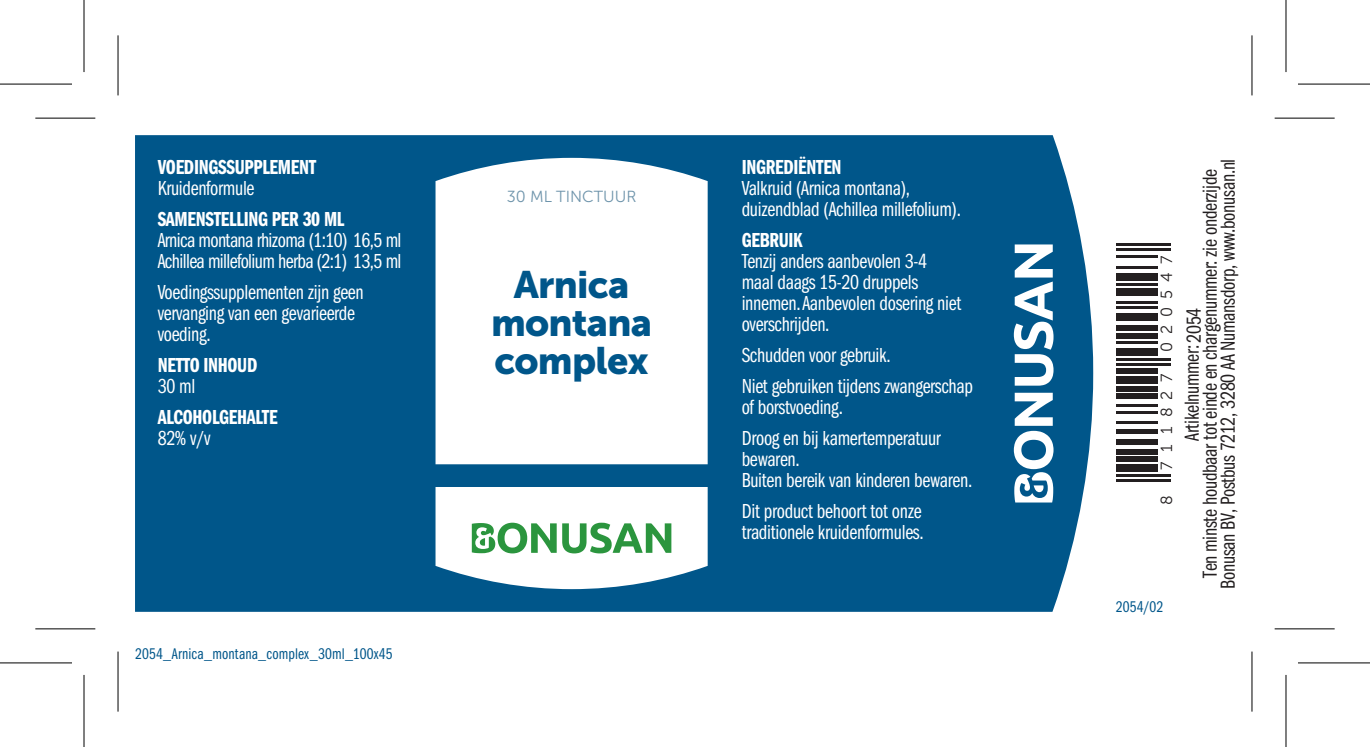
<style>
.page{position:relative;width:1370px;height:747px;background:#fff}
.page>*{position:absolute;margin:0;border:0;box-sizing:border-box;transform-origin:0 0}
.t1{font:38px/38px "Museo Sans 900";letter-spacing:-.02em;color:#00568a;text-align:center}
.t2{font:20.8px/20.8px "Franklin Gothic Book Cmpr";letter-spacing:-.015em;color:#fff}
.t3{font:20.8px/18px "Franklin Gothic Book Cmpr";letter-spacing:-.015em;color:#231f20;text-align:center}
.t4{font:20.8px "Franklin Gothic Demi Cmpr";letter-spacing:-.015em;color:#fff}
.t5{font:16px "Franklin Gothic Book Cmpr";letter-spacing:.01em;color:#00568a}
.t6{font:16px "Museo Sans 300";letter-spacing:.525em;color:#231f20}
.t7{font:16px "Museo Sans 300";color:#6e94ab}
.s1{color:#fff}
</style>
<div class="page">
<div style="left:135px;top:135px;width:958px;height:476px;background:#00568a"></div>
<svg style="left:1014px;top:244px;width:39px;height:141px"></svg>
<svg style="left:1014px;top:392px;width:39px;height:110px"></svg>
<svg style="left:435px;top:158px;width:273px;height:306px"></svg>
<svg style="left:435px;top:487px;width:273px;height:102px"></svg>
<hr style="left:1116px;top:479px;width:54px;height:2px;background:#231f20">
<hr style="left:1116px;top:474px;width:54px;height:2px;background:#231f20">
<div style="left:1116px;top:464px;width:42px;height:7px;background:#231f20"></div>
<div style="left:1116px;top:456px;width:42px;height:5px;background:#231f20"></div>
<div style="left:1116px;top:449px;width:42px;height:5px;background:#231f20"></div>
<div style="left:1116px;top:439px;width:42px;height:5px;background:#231f20"></div>
<hr style="left:1116px;top:429px;width:42px;height:4px;background:#231f20">
<hr style="left:1116px;top:421px;width:42px;height:2px;background:#231f20">
<hr style="left:1116px;top:411px;width:42px;height:2px;background:#231f20">
<hr style="left:1116px;top:403px;width:42px;height:3px;background:#231f20">
<div style="left:1116px;top:393px;width:42px;height:6px;background:#231f20"></div>
<div style="left:1116px;top:386px;width:42px;height:5px;background:#231f20"></div>
<div style="left:1116px;top:376px;width:42px;height:8px;background:#231f20"></div>
<div style="left:1116px;top:368px;width:42px;height:6px;background:#231f20"></div>
<hr style="left:1116px;top:363px;width:54px;height:3px;background:#231f20">
<hr style="left:1116px;top:358px;width:54px;height:3px;background:#231f20">
<div style="left:1116px;top:348px;width:42px;height:8px;background:#231f20"></div>
<hr style="left:1116px;top:341px;width:42px;height:2px;background:#231f20">
<div style="left:1116px;top:333px;width:42px;height:5px;background:#231f20"></div>
<div style="left:1116px;top:325px;width:42px;height:6px;background:#231f20"></div>
<div style="left:1116px;top:313px;width:42px;height:8px;background:#231f20"></div>
<hr style="left:1116px;top:306px;width:42px;height:2px;background:#231f20">
<hr style="left:1116px;top:301px;width:42px;height:2px;background:#231f20">
<div style="left:1116px;top:288px;width:42px;height:8px;background:#231f20"></div>
<hr style="left:1116px;top:283px;width:42px;height:3px;background:#231f20">
<div style="left:1116px;top:273px;width:42px;height:7px;background:#231f20"></div>
<hr style="left:1116px;top:266px;width:42px;height:2px;background:#231f20">
<hr style="left:1116px;top:256px;width:42px;height:2px;background:#231f20">
<hr style="left:1116px;top:248px;width:54px;height:2px;background:#231f20">
<hr style="left:1116px;top:243px;width:54px;height:2px;background:#231f20">
<svg style="left:35px;top:629px;width:60px;height:1px"></svg>
<svg style="left:1275px;top:629px;width:60px;height:1px"></svg>
<hr style="left:35px;top:117px;width:60px;height:2px;background:#000">
<hr style="left:1275px;top:117px;width:60px;height:2px;background:#000">
<hr style="left:35px;top:628px;width:60px;height:1px;background:#000">
<hr style="left:1275px;top:628px;width:60px;height:1px;background:#000">
<hr style="left:117px;top:35px;width:2px;height:60px;background:#000">
<hr style="left:117px;top:651px;width:2px;height:60px;background:#000">
<hr style="left:1251px;top:35px;width:2px;height:60px;background:#000">
<hr style="left:1251px;top:651px;width:2px;height:60px;background:#000">
<svg style="left:0;top:663px;width:72px;height:1px"></svg>
<svg style="left:1298px;top:663px;width:72px;height:1px"></svg>
<hr style="left:0;top:83px;width:72px;height:2px;background:#000">
<hr style="left:1298px;top:83px;width:72px;height:2px;background:#000">
<hr style="left:0;top:662px;width:72px;height:1px;background:#000">
<hr style="left:1298px;top:662px;width:72px;height:1px;background:#000">
<hr style="left:83px;top:0;width:2px;height:72px;background:#000">
<hr style="left:83px;top:674px;width:2px;height:72px;background:#000">
<hr style="left:1285px;top:0;width:2px;height:72px;background:#000">
<hr style="left:1285px;top:674px;width:2px;height:72px;background:#000">
<p class="t4" style="left:158px;top:155px;width:160px">VOEDINGSSUPPLEMENT</p>
<p class="t2" style="left:158px;top:178px;width:98px">Kruidenformule</p>
<p class="t4" style="left:158px;top:207px;width:188px">SAMENSTELLING PER 30 ML</p>
<p class="t2" style="left:158px;top:230px;width:245px">Arnica montana rhizoma (1:10) 16,5 ml<br>Achillea millefolium herba (2:1) 13,5 ml</p>
<p class="t2" style="left:158px;top:282px;width:208px">Voedingssupplementen zijn geen vervanging van een gevarieerde voeding.</p>
<p class="t4" style="left:158px;top:353px;width:101px">NETTO INHOUD</p>
<p class="t2" style="left:158px;top:376px;width:39px">30 ml</p>
<p class="t4" style="left:158px;top:405px;width:122px">ALCOHOLGEHALTE</p>
<p class="t2" style="left:158px;top:428px;width:55px">82% v/v</p>
<p class="t5" style="left:135px;top:644px;width:259px">2054_Arnica_montana_complex_30ml_100x45</p>
<p class="t7" style="left:507px;top:188px;width:131px">30 ML TINCTUUR</p>
<h1 class="t1" style="left:491px;top:265px;width:163px">Arnica montana complex</h1>
<p class="t4" style="left:742px;top:155px;width:101px">INGREDIËNTEN</p>
<p class="t2" style="left:742px;top:178px;width:221px">Valkruid (Arnica montana), duizendblad (Achillea millefolium).</p>
<p class="t4" style="left:742px;top:228px;width:63px">GEBRUIK</p>
<p class="t2" style="left:742px;top:251px;width:221px">Tenzij anders aanbevolen 3-4 maal daags 15-20 druppels innemen. Aanbevolen dosering niet overschrijden.</p>
<p class="t2" style="left:742px;top:340px;width:233px;line-height:30.8px">Schudden voor gebruik.<br>Niet gebruiken tijdens zwangerschap</p>
<p class="t2" style="left:742px;top:391px;width:201px;line-height:30.8px">of borstvoeding.<br>Droog en bij kamertemperatuur</p>
<p class="t2" style="left:742px;top:448px;width:232px">bewaren.<br>Buiten bereik van kinderen bewaren.</p>
<p class="t2" style="left:742px;top:500px;width:183px">Dit product behoort tot onze traditionele kruidenformules.</p>
<p class="t6" style="left:1158px;top:352px;width:99px;rotate:-90deg">020547</p>
<p class="t6" style="left:1158px;top:469px;width:98px;rotate:-90deg">711827</p>
<p class="t6" style="left:1158px;top:504px;width:11px;rotate:-90deg">8</p>
<p class="t5" style="left:1116px;top:597px;width:49px">2054/02</p>
<p class="t3" style="left:1183px;top:588px;width:431px;rotate:-90deg">Artikelnummer: <span class="s1">0 00<br></span>Ten minste houdbaar tot einde en chargenummer: zie onderzijde<br>Bonusan BV, Postbus 7212, 3280 AA Numansdorp, www.bonusan.nl</p>
<p class="t3" style="left:1185px;top:342px;width:36px;rotate:-90deg">2054</p>
</div>
